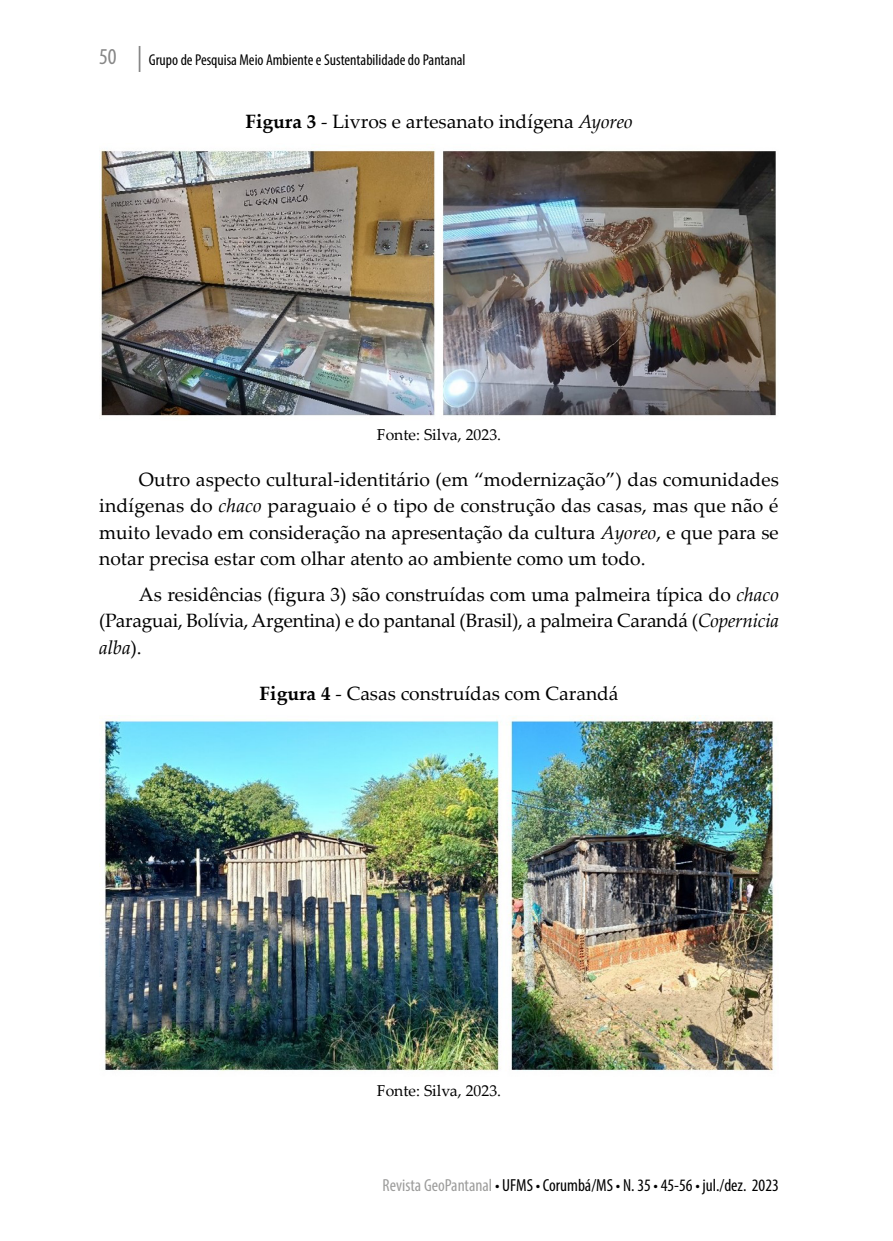
<style>
.page{position:relative;width:893px;height:1241px;background:#fff}
.page>*{position:absolute;margin:0;border:0;box-sizing:border-box;transform-origin:0 0}
.t1{font:condensed 22.75px "Myriad Pro";color:#878787}
._09_-_Corpo_do_Texto{font:19.25px/26.2px "Palatino Linotype";letter-spacing:-.005em;color:#000;text-align:justify}
._10_-_Legenda{font:19.25px "Palatino Linotype";color:#000}
.t2{font:condensed 17.5px "Myriad Pro";color:#000}
.t3{font:condensed 15.75px "Myriad Pro";color:#000}
.Fonte{font:15.75px "Palatino Linotype";color:#000}
.s1{font-weight:700}
.s2{font-style:italic}
.s3{color:#9d9d9c}
</style>
<div class="page">
<svg style="left:139px;top:46px;width:1px;height:26px"></svg>
<img style="left:99px;top:150px;width:678px;height:267px">
<img style="left:102px;top:715px;width:675px;height:356px">
<p class="t1" style="left:99px;top:43px;width:19px">50</p>
<p class="t3" style="left:149px;top:50px;width:318px">Grupo de Pesquisa Meio Ambiente e Sustentabilidade do Pantanal</p>
<p class="_10_-_Legenda" style="left:245px;top:108px;width:389px"><span class="s1">Figura 3</span> - Livros e artesanato indígena <span class="s2">Ayoreo</span></p>
<p class="Fonte" style="left:377px;top:423px;width:126px">Fonte: Silva, 2023.</p>
<p class="_09_-_Corpo_do_Texto" style="left:99px;top:465px;width:681px;text-indent:40px">Outro aspecto cultural-identitário (em “modernização”) das comunidades indígenas do <span class="s2">chaco</span> paraguaio é o tipo de construção das casas, mas que não é muito levado em consideração na apresentação da cultura <span class="s2">Ayoreo</span>, e que para se notar precisa estar com olhar atento ao ambiente como um todo.</p>
<p class="_09_-_Corpo_do_Texto" style="left:99px;top:580px;width:681px;text-indent:40px">As residências (figura 3) são construídas com uma palmeira típica do <span class="s2">chaco </span>(Paraguai, Bolívia, Argentina) e do pantanal (Brasil), a palmeira Carandá (<span class="s2">Copernicia alba</span>).</p>
<p class="_10_-_Legenda" style="left:260px;top:679px;width:361px"><span class="s1">Figura 4</span> - Casas construídas com Carandá</p>
<p class="Fonte" style="left:377px;top:1078px;width:126px">Fonte: Silva, 2023.</p>
<p class="t2" style="left:383px;top:1174px;width:398px"><span class="s3">Revista GeoPantanal</span> • UFMS • Corumbá/MS • N. 35 • 45-56 • jul./dez. 2023</p>
</div>
